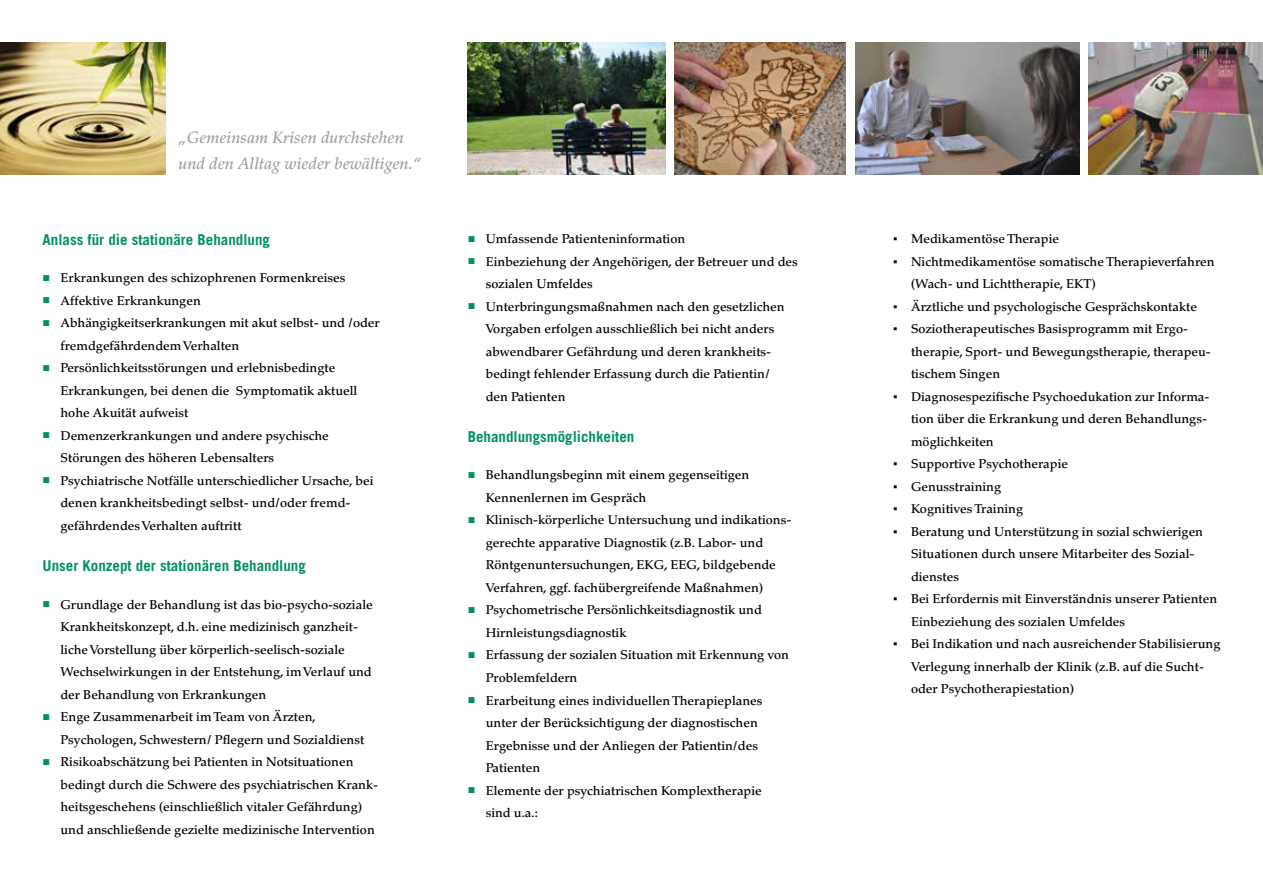
<style>
.page{position:relative;width:1263px;height:893px;background:#fff}
.page>*{position:absolute;margin:0;border:0;box-sizing:border-box;transform-origin:0 0}
.t1{font:italic 500 16.5px/25.5px "Palatino LT Std";color:#9c9e9f}
.t2{font:700 15px "Trade Gothic LT Std";color:#00925b}
.t3{font:500 12.75px/22.5px "Palatino LT Std";color:#000}
.s1{font-family:"Arial";font-weight:400;color:#00925b}
.s2{font-family:"Arial";font-weight:400}
</style>
<div class="page">
<img style="left:0;top:43px;width:166px;height:131px">
<img style="left:674px;top:43px;width:406px;height:131px">
<img style="left:468px;top:43px;width:197px;height:131px">
<img style="left:1088px;top:43px;width:175px;height:131px">
<div style="left:846px;top:0;width:9px;height:197px;background:#fff"></div>
<p class="t1" style="left:179px;top:125px;width:244px">„Gemeinsam Krisen durchstehen und den Alltag wieder bewältigen.“</p>
<p class="t2" style="left:43px;top:230px;width:229px">Anlass für die stationäre Behandlung</p>
<p class="t3" style="left:43px;top:267px;width:304px"><span class="s1">■</span> Erkrankungen des schizophrenen Formenkreises</p>
<p class="t3" style="left:43px;top:289px;width:160px"><span class="s1">■</span> Affektive Erkrankungen</p>
<p class="t3" style="left:61px;top:312px;width:320px;text-indent:-18px"><span class="s1">■</span> Abhängigkeitserkrankungen mit akut selbst- und /oder fremdgefährdendem Verhalten</p>
<p class="t3" style="left:61px;top:357px;width:298px;text-indent:-18px"><span class="s1">■</span> Persönlichkeitsstörungen und erlebnisbedingte<br>Erkrankungen, bei denen die Symptomatik aktuell hohe Akuität aufweist</p>
<p class="t3" style="left:61px;top:424px;width:270px;text-indent:-18px"><span class="s1">■</span> Demenzerkrankungen und andere psychische<br>Störungen des höheren Lebensalters</p>
<p class="t3" style="left:61px;top:469px;width:314px;text-indent:-18px"><span class="s1">■</span> Psychiatrische Notfälle unterschiedlicher Ursache, bei denen krankheitsbedingt selbst- und/oder fremd&shy;gefährdendes Verhalten auftritt</p>
<p class="t2" style="left:43px;top:556px;width:265px">Unser Konzept der stationären Behandlung</p>
<p class="t3" style="left:61px;top:593px;width:314px;text-indent:-18px"><span class="s1">■</span> Grundlage der Behandlung ist das bio-psycho-soziale Krankheitskonzept, d.h. eine medizinisch ganzheit&shy;liche Vorstellung über körperlich-seelisch-soziale Wechselwirkungen in der Entstehung, im Verlauf und der Behandlung von Erkrankungen</p>
<p class="t3" style="left:61px;top:706px;width:305px;text-indent:-18px"><span class="s1">■</span> Enge Zusammenarbeit im Team von Ärzten,<br>Psychologen, Schwestern/ Pflegern und Sozialdienst</p>
<p class="t3" style="left:61px;top:751px;width:319px;text-indent:-18px"><span class="s1">■</span> Risikoabschätzung bei Patienten in Notsituationen bedingt durch die Schwere des psychiatrischen Krank&shy;heitsgeschehens (einschließlich vitaler Gefährdung) und anschließende gezielte medizinische Intervention</p>
<p class="t3" style="left:468px;top:228px;width:219px"><span class="s1">■</span> Umfassende Patienteninformation</p>
<p class="t3" style="left:486px;top:250px;width:313px;text-indent:-18px"><span class="s1">■</span> Einbeziehung der Angehörigen, der Betreuer und des sozialen Umfeldes</p>
<p class="t3" style="left:486px;top:295px;width:300px;text-indent:-18px"><span class="s1">■</span> Unterbringungsmaßnahmen nach den gesetzlichen Vorgaben erfolgen ausschließlich bei nicht anders abwendbarer Gefährdung und deren krankheits&shy;bedingt fehlender Erfassung durch die Patientin/ den Patienten</p>
<p class="t2" style="left:468px;top:427px;width:168px">Behandlungsmöglichkeiten</p>
<p class="t3" style="left:486px;top:464px;width:265px;text-indent:-18px"><span class="s1">■</span> Behandlungsbeginn mit einem gegenseitigen<br>Kennenlernen im Gespräch</p>
<p class="t3" style="left:486px;top:509px;width:307px;text-indent:-18px"><span class="s1">■</span> Klinisch-körperliche Untersuchung und indikations&shy;gerechte apparative Diagnostik (z.B. Labor- und Röntgenuntersuchungen, EKG, EEG, bildgebende Verfahren, ggf. fachübergreifende Maßnahmen)</p>
<p class="t3" style="left:486px;top:599px;width:277px;text-indent:-18px"><span class="s1">■</span> Psychometrische Persönlichkeitsdiagnostik und<br>Hirnleistungsdiagnostik</p>
<p class="t3" style="left:486px;top:644px;width:305px;text-indent:-18px"><span class="s1">■</span> Erfassung der sozialen Situation mit Erkennung von<br>Problemfeldern</p>
<p class="t3" style="left:486px;top:689px;width:278px;text-indent:-18px"><span class="s1">■</span> Erarbeitung eines individuellen Therapieplanes unter der Berücksichtigung der diagnostischen Ergebnisse und der Anliegen der Patientin/des Patienten</p>
<p class="t3" style="left:486px;top:779px;width:277px;text-indent:-18px"><span class="s1">■</span> Elemente der psychiatrischen Komplextherapie sind u.a.:</p>
<p class="t3" style="left:893px;top:228px;width:168px"><span class="s2">▪</span> Medikamentöse Therapie</p>
<p class="t3" style="left:911px;top:250px;width:305px;text-indent:-18px"><span class="s2">▪</span> Nichtmedikamentöse somatische Therapieverfahren (Wach- und Lichttherapie, EKT)</p>
<p class="t3" style="left:893px;top:295px;width:306px"><span class="s2">▪</span> Ärztliche und psychologische Gesprächskontakte</p>
<p class="t3" style="left:911px;top:318px;width:301px;text-indent:-18px"><span class="s2">▪</span> Soziotherapeutisches Basisprogramm mit Ergo&shy;therapie, Sport- und Bewegungstherapie, therapeu&shy;tischem Singen</p>
<p class="t3" style="left:911px;top:385px;width:300px;text-indent:-18px"><span class="s2">▪</span> Diagnosespezifische Psychoedukation zur Informa&shy;tion über die Erkrankung und deren Behandlungs&shy;möglichkeiten</p>
<p class="t3" style="left:893px;top:453px;width:177px"><span class="s2">▪</span> Supportive Psychotherapie</p>
<p class="t3" style="left:893px;top:475px;width:110px"><span class="s2">▪</span> Genusstraining</p>
<p class="t3" style="left:893px;top:498px;width:132px"><span class="s2">▪</span> Kognitives Training</p>
<p class="t3" style="left:911px;top:520px;width:294px;text-indent:-18px"><span class="s2">▪</span> Beratung und Unterstützung in sozial schwierigen<br>Situationen durch unsere Mitarbeiter des Sozial&shy;dienstes</p>
<p class="t3" style="left:911px;top:588px;width:308px;text-indent:-18px"><span class="s2">▪</span> Bei Erfordernis mit Einverständnis unserer Patienten<br>Einbeziehung des sozialen Umfeldes</p>
<p class="t3" style="left:911px;top:633px;width:311px;text-indent:-18px"><span class="s2">▪</span> Bei Indikation und nach ausreichender Stabilisierung<br>Verlegung innerhalb der Klinik (z.B. auf die Sucht&shy;oder Psychotherapiestation)</p>
</div>
